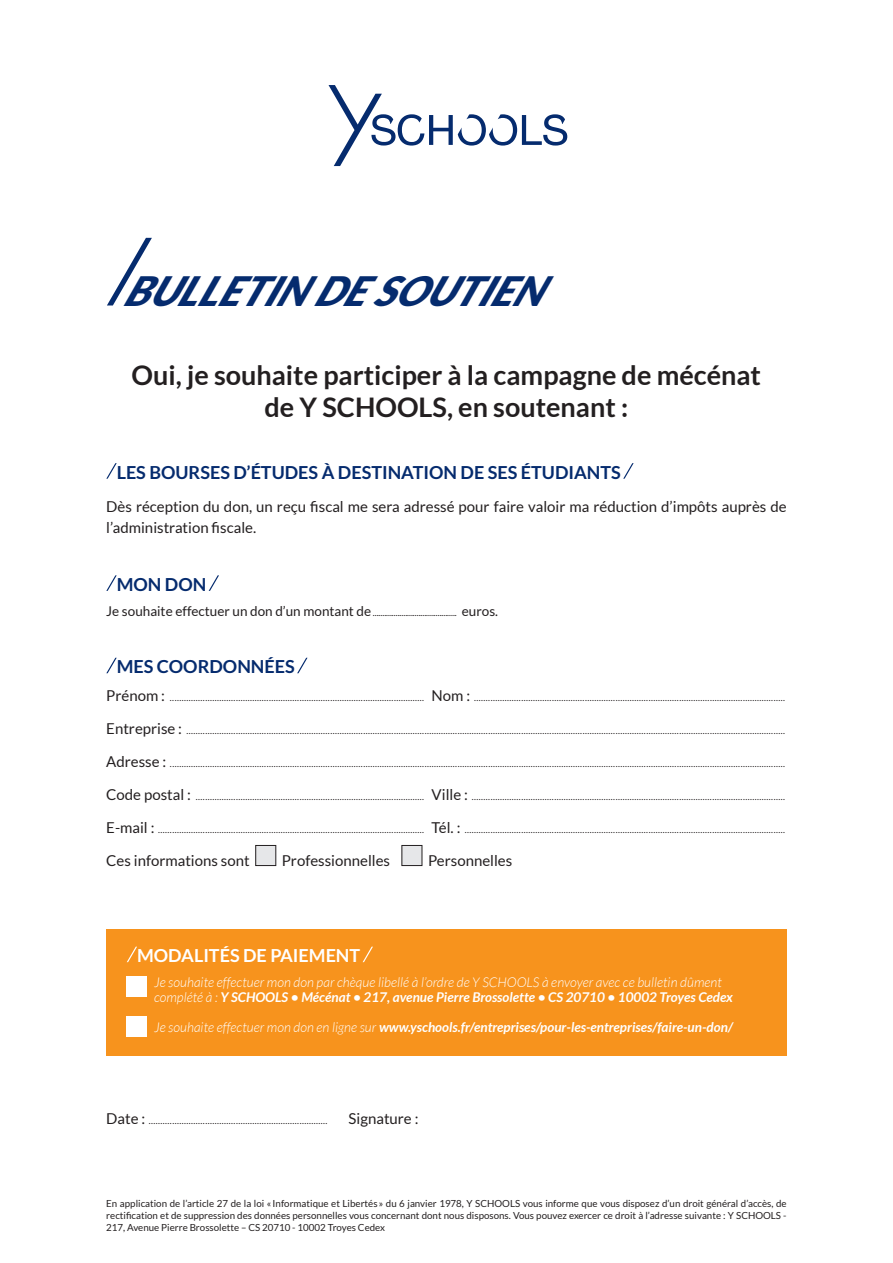
<style>
.page{position:relative;width:893px;height:1263px;background:#fff}
.page>*{position:absolute;margin:0;border:0;box-sizing:border-box;transform-origin:0 0}
.t1{font:italic 900 40.5px "Lato";color:#052b6e}
.t2{font:700 27px "Lato";color:#231f20}
.t3{font:700 18px "Lato";color:#052b6e}
.t4{font:700 18px "Lato";color:#fff}
.t5{font:15px/21px "Lato";color:#231f20}
.t6{font:italic 300 13.5px/15px "Lato";color:#fff}
.t7{font:italic 700 13.5px "Lato";color:#fff}
.t8{font:9.75px/12px "Lato";color:#231f20;text-align:justify}
.t9{font:9px "Lato";color:#231f20}
.s1{font-size:13.5px}
.s2{font-size:15px}
.s3{font-weight:700}
.s4{font-weight:300}
</style>
<div class="page">
<div style="left:256px;top:845px;width:20px;height:20px;background:#e6e7e9"></div>
<div style="left:255px;top:845px;width:21px;height:21px;border:1px solid #231f20"></div>
<div style="left:402px;top:845px;width:20px;height:20px;background:#e6e7e9"></div>
<div style="left:402px;top:845px;width:20px;height:21px;border:1px solid #231f20"></div>
<svg style="left:106px;top:575px;width:11px;height:16px"></svg>
<svg style="left:209px;top:575px;width:10px;height:16px"></svg>
<svg style="left:106px;top:658px;width:11px;height:15px"></svg>
<svg style="left:297px;top:658px;width:11px;height:15px"></svg>
<svg style="left:106px;top:463px;width:11px;height:16px"></svg>
<svg style="left:623px;top:463px;width:11px;height:16px"></svg>
<div style="left:106px;top:929px;width:681px;height:127px;background:#f7931d"></div>
<svg style="left:127px;top:947px;width:10px;height:15px"></svg>
<svg style="left:363px;top:947px;width:10px;height:15px"></svg>
<div style="left:126px;top:976px;width:20px;height:20px;background:#fff"></div>
<div style="left:126px;top:1016px;width:20px;height:20px;background:#fff"></div>
<svg style="left:328px;top:85px;width:239px;height:81px"></svg>
<svg style="left:107px;top:238px;width:45px;height:67px"></svg>
<p class="t1" style="left:123px;top:267px;width:441px">BULLETINDESOUTIEN</p>
<p class="t2" style="left:132px;top:360px;width:631px">Oui, je souhaite participer à la campagne de mécénat</p>
<p class="t2" style="left:265px;top:391px;width:365px">de Y SCHOOLS, en soutenant :</p>
<p class="t3" style="left:117px;top:462px;width:506px">LES BOURSES D’ÉTUDES À DESTINATION DE SES ÉTUDIANTS</p>
<p class="t5" style="left:106px;top:496px;width:682px">Dès réception du don, un reçu fiscal me sera adressé pour faire valoir ma réduction d’impôts auprès de l’administration fiscale.</p>
<p class="t3" style="left:117px;top:574px;width:91px">MON DON</p>
<p class="t9" style="left:106px;top:608px;width:393px"><span class="s1">Je souhaite effectuer un don d’un montant de</span> ............................................ <span class="s1">euros.</span></p>
<p class="t3" style="left:117px;top:656px;width:180px">MES COORDONNÉES</p>
<p class="t9" style="left:106px;top:692px;width:680px"><span class="s2">Prénom :</span> ............................................................................................................ <span class="s2">Nom :</span> ....................................................................................................................................</p>
<p class="t9" style="left:106px;top:725px;width:680px"><span class="s2">Entreprise :</span> ..............................................................................................................................................................................................................................................................</p>
<p class="t9" style="left:106px;top:758px;width:680px"><span class="s2">Adresse :</span> .....................................................................................................................................................................................................................................................................</p>
<p class="t9" style="left:106px;top:791px;width:680px"><span class="s2">Code postal :</span> ................................................................................................. <span class="s2">Ville :</span> .....................................................................................................................................</p>
<p class="t9" style="left:106px;top:824px;width:680px"><span class="s2">E-mail :</span> ................................................................................................................. <span class="s2">Tél. :</span> ........................................................................................................................................</p>
<p class="t5" style="left:106px;top:850px;width:145px">Ces informations sont</p>
<p class="t5" style="left:282px;top:850px;width:110px">Professionnelles</p>
<p class="t5" style="left:428px;top:850px;width:86px">Personnelles</p>
<p class="t4" style="left:137px;top:945px;width:225px">MODALITÉS DE PAIEMENT</p>
<p class="t6" style="left:154px;top:975px;width:580px">Je souhaite effectuer mon don par chèque libellé à l’ordre de Y SCHOOLS à envoyer avec ce bulletin dûment complété à : <span class="s3">Y SCHOOLS • Mécénat • 217, avenue Pierre Brossolette • CS 20710 • 10002 Troyes Cedex</span></p>
<p class="t7" style="left:154px;top:1019px;width:580px"><span class="s4">Je souhaite effectuer mon don en ligne sur</span> www.yschools.fr/entreprises/pour-les-entreprises/faire-un-don/</p>
<p class="t9" style="left:106px;top:1116px;width:223px"><span class="s2">Date :</span> ............................................................................</p>
<p class="t5" style="left:349px;top:1108px;width:71px">Signature :</p>
<p class="t8" style="left:106px;top:1198px;width:682px">En application de l’article 27 de la loi « Informatique et Libertés » du 6 janvier 1978, Y SCHOOLS vous informe que vous disposez d’un droit général d’accès, de rectification et de suppression des données personnelles vous concernant dont nous disposons. Vous pouvez exercer ce droit à l’adresse suivante : Y SCHOOLS - 217, Avenue Pierre Brossolette – CS 20710 - 10002 Troyes Cedex</p>
</div>
